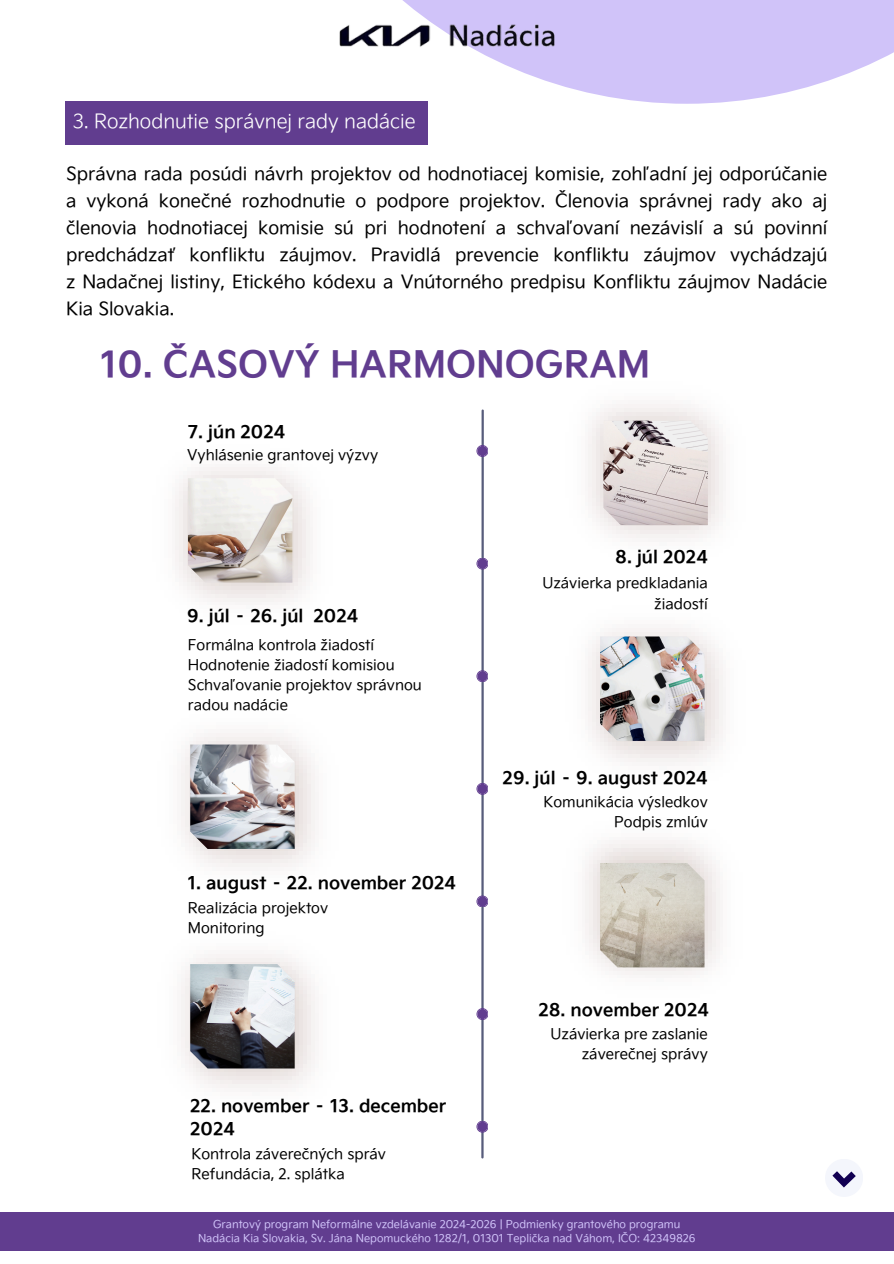
<style>
.page{position:relative;width:894px;height:1264px;background:#fff}
.page>*{position:absolute;margin:0;border:0;box-sizing:border-box;transform-origin:0 0}
.t1{font:36px "Kia Signature OTF Bold";color:#613d8f}
.t2{font:19.5px "Kia Signature OTF Light";color:#fff}
.t3{font:18px/27px "Kia Signature OTF Regular";color:#000;text-align:justify}
.t4{font:17.7px/23.7px "Kia Signature OTF Bold";color:#000}
.t5{font:14.7px/20.1px "Kia Signature OTF Regular";color:#000;text-align:right}
.t6{font:10.8px "Kia Signature OTF Regular";color:#d0c3f9}
</style>
<div class="page">
<svg style="left:402px;top:0;width:491px;height:104px;fill:#d0c3f9"></svg>
<img style="left:339px;top:16px;width:224px;height:37px">
<div style="left:0;top:1212px;width:893px;height:38px;background:#613d8f"></div>
<div style="left:65px;top:101px;width:362px;height:43px;background:#613d8f"></div>
<img style="left:588px;top:404px;width:135px;height:134px">
<img style="left:603px;top:420px;width:104px;height:105px">
<hr style="left:481px;top:410px;width:2px;height:747px;background:#575c7b">
<img style="left:175px;top:467px;width:135px;height:135px">
<img style="left:188px;top:478px;width:104px;height:104px">
<img style="left:588px;top:628px;width:135px;height:134px">
<img style="left:600px;top:636px;width:104px;height:105px">
<img style="left:181px;top:733px;width:134px;height:134px">
<img style="left:190px;top:744px;width:104px;height:105px">
<img style="left:585px;top:840px;width:135px;height:135px">
<svg style="left:476px;top:445px;width:12px;height:12px"></svg>
<div style="left:477px;top:446px;width:10px;height:10px;background:#613d8f;border-radius:50%"></div>
<svg style="left:476px;top:557px;width:12px;height:12px"></svg>
<div style="left:477px;top:558px;width:10px;height:10px;background:#613d8f;border-radius:50%"></div>
<svg style="left:476px;top:782px;width:12px;height:12px"></svg>
<div style="left:477px;top:783px;width:10px;height:11px;background:#613d8f;border-radius:50%"></div>
<svg style="left:476px;top:895px;width:12px;height:12px"></svg>
<div style="left:477px;top:896px;width:10px;height:10px;background:#613d8f;border-radius:50%"></div>
<svg style="left:476px;top:670px;width:12px;height:12px"></svg>
<div style="left:477px;top:671px;width:10px;height:10px;background:#613d8f;border-radius:50%"></div>
<svg style="left:476px;top:1008px;width:12px;height:12px"></svg>
<div style="left:477px;top:1009px;width:10px;height:10px;background:#613d8f;border-radius:50%"></div>
<svg style="left:476px;top:1120px;width:12px;height:12px"></svg>
<div style="left:477px;top:1121px;width:10px;height:10px;background:#613d8f;border-radius:50%"></div>
<img style="left:600px;top:863px;width:104px;height:104px">
<img style="left:181px;top:954px;width:134px;height:134px">
<img style="left:190px;top:964px;width:104px;height:104px">
<svg style="left:825px;top:1159px;width:38px;height:38px"></svg>
<p class="t2" style="left:73px;top:110px;width:344px">3. Rozhodnutie správnej rady nadácie</p>
<h3 class="t3" style="left:66px;top:161px;width:762px">Správna rada posúdi návrh projektov od hodnotiacej komisie, zohľadní jej odporúčanie a vykoná konečné rozhodnutie o podpore projektov. Členovia správnej rady ako aj členovia hodnotiacej komisie sú pri hodnotení a schvaľovaní nezávislí a sú povinní predchádzať konfliktu záujmov. Pravidlá prevencie konfliktu záujmov vychádzajú z Nadačnej listiny, Etického kódexu a Vnútorného predpisu Konfliktu záujmov Nadácie Kia Slovakia.</h3>
<p class="t1" style="left:100px;top:345px;width:551px">10. ČASOVÝ HARMONOGRAM</p>
<h2 class="t4" style="left:188px;top:420px;width:99px">7. jún 2024</h2>
<h4 class="t5" style="left:187px;top:445px;width:192px">Vyhlásenie grantovej výzvy</h4>
<h2 class="t4" style="left:187px;top:605px;width:172px">9. júl – 26. júl 2024</h2>
<h4 class="t5" style="left:188px;top:635px;width:235px;text-align:left">Formálna kontrola žiadostí<br>Hodnotenie žiadostí komisiou<br>Schvaľovanie projektov správnou radou nadácie</h4>
<h4 class="t4" style="left:188px;top:871px;width:269px">1. august – 22. november 2024</h4>
<p class="t5" style="left:188px;top:898px;width:142px;text-align:left">Realizácia projektov<br>Monitoring</p>
<h2 class="t4" style="left:190px;top:1094px;width:257px">22. november – 13. december<br>2024</h2>
<h4 class="t5" style="left:191px;top:1144px;width:196px;text-align:left">Kontrola záverečných správ<br>Refundácia, 2. splátka</h4>
<p class="t4" style="left:615px;top:546px;width:94px">8. júl 2024</p>
<p class="t5" style="left:542px;top:574px;width:167px">Uzávierka predkladania žiadostí</p>
<p class="t4" style="left:502px;top:766px;width:206px">29. júl – 9. august 2024</p>
<p class="t5" style="left:543px;top:792px;width:166px">Komunikácia výsledkov<br>Podpis zmlúv</p>
<p class="t4" style="left:538px;top:998px;width:172px">28. november 2024</p>
<p class="t5" style="left:550px;top:1024px;width:159px">Uzávierka pre zaslanie záverečnej správy</p>
<h3 class="t6" style="left:213px;top:1217px;width:469px">Grantový program Neformálne vzdelávanie 2024-2026 | Podmienky grantového programu</h3>
<h1 class="t6" style="left:198px;top:1232px;width:499px">Nadácia Kia Slovakia, Sv. Jána Nepomuckého 1282/1, 01301 Teplička nad Váhom, IČO: 42349826</h1>
</div>
